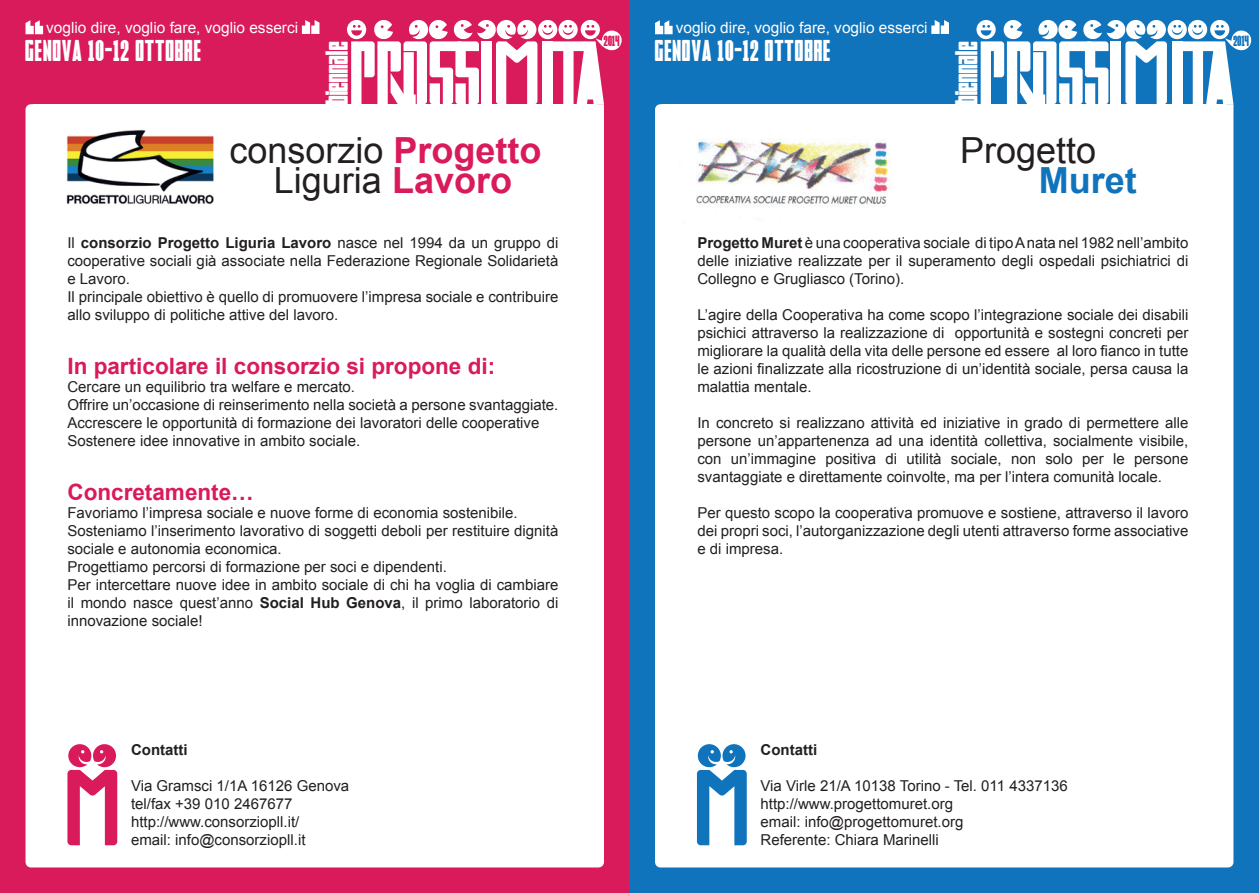
<style>
.page{position:relative;width:1259px;height:893px;background:#fff}
.page>*{position:absolute;margin:0;border:0;box-sizing:border-box;transform-origin:0 0}
.t1{font:36px "Arial";color:#231f20}
.t2{font:700 36px "Arial";color:#1074bc}
.t3{font:31.5px "Faltura";letter-spacing:.01em;color:#fff}
.t4{font:30px "Faltura";letter-spacing:.04em;color:#fff}
.t5{font:700 22.5px "Arial";color:#d91a5b}
.t6{font:15.45px "Arial";color:#fff}
.t7{font:15px/18px "Arial";color:#231f20;text-align:justify}
.t8{font:700 15px "Arial";color:#231f20}
.t9{font:14.85px "Faltura";color:#d91a5b}
.t10{font:14.85px "Faltura";color:#1074bc}
.s1{font-weight:700;color:#d91a5b}
.s2{font-weight:700}
</style>
<div class="page">
<div style="left:0;top:0;width:629px;height:893px;background:#d91a5b"></div>
<svg style="left:25px;top:104px;width:579px;height:764px"></svg>
<div style="left:33px;top:104px;width:563px;height:758px;background:#fff"></div>
<svg style="left:347px;top:20px;width:275px;height:84px"></svg>
<svg style="left:26px;top:20px;width:17px;height:14px"></svg>
<svg style="left:302px;top:20px;width:17px;height:14px"></svg>
<svg style="left:67px;top:744px;width:50px;height:101px"></svg>
<img style="left:66px;top:130px;width:148px;height:74px">
<div style="left:629px;top:0;width:630px;height:893px;background:#1074bc"></div>
<div style="left:655px;top:104px;width:579px;height:764px;background:#fff"></div>
<div style="left:662px;top:104px;width:564px;height:758px;background:#fff"></div>
<svg style="left:976px;top:20px;width:276px;height:84px"></svg>
<svg style="left:655px;top:20px;width:17px;height:14px"></svg>
<svg style="left:931px;top:20px;width:18px;height:14px"></svg>
<svg style="left:697px;top:744px;width:50px;height:101px"></svg>
<img style="left:696px;top:140px;width:192px;height:66px">
<p class="t6" style="left:46px;top:18px;width:253px">voglio dire, voglio fare, voglio esserci</p>
<p class="t4" style="left:26px;top:36px;width:177px">GENOVA 10-12 OTTOBRE</p>
<p class="t3" style="left:322px;top:104px;width:64px;rotate:-90deg">biennale</p>
<p class="t1" style="left:229px;top:126px;width:314px">consorzio <span class="s1">Progetto</span></p>
<p class="t1" style="left:274px;top:157px;width:240px">Liguria <span class="s1">Lavoro</span></p>
<p class="t7" style="left:67px;top:234px;width:492px">Il <span class="s2">consorzio Progetto Liguria Lavoro</span> nasce nel 1994 da un gruppo di cooperative sociali già associate nella Federazione Regionale Solidarietà e Lavoro.</p>
<p class="t7" style="left:67px;top:288px;width:492px">Il principale obiettivo è quello di promuovere l’impresa sociale e contribuire allo sviluppo di politiche attive del lavoro.</p>
<p class="t5" style="left:67px;top:352px;width:429px">In particolare il consorzio si propone di:</p>
<p class="t7" style="left:67px;top:378px;width:289px">Cercare un equilibrio tra welfare e mercato.</p>
<p class="t7" style="left:67px;top:396px;width:492px">Offrire un’occasione di reinserimento nella società a persone svantaggiate.</p>
<p class="t7" style="left:67px;top:414px;width:473px">Accrescere le opportunità di formazione dei lavoratori delle cooperative</p>
<p class="t7" style="left:67px;top:432px;width:294px">Sostenere idee innovative in ambito sociale.</p>
<p class="t5" style="left:67px;top:478px;width:188px">Concretamente…</p>
<p class="t7" style="left:67px;top:504px;width:452px">Favoriamo l’impresa sociale e nuove forme di economia sostenibile.</p>
<p class="t7" style="left:67px;top:522px;width:492px">Sosteniamo l’inserimento lavorativo di soggetti deboli per restituire dignità sociale e autonomia economica.</p>
<p class="t7" style="left:67px;top:558px;width:381px">Progettiamo percorsi di formazione per soci e dipendenti.</p>
<p class="t7" style="left:67px;top:576px;width:492px">Per intercettare nuove idee in ambito sociale di chi ha voglia di cambiare il mondo nasce quest’anno <span class="s2">Social Hub Genova</span>, il primo laboratorio di innovazione sociale!</p>
<p class="t9" style="left:604px;top:34px;width:17px">2014</p>
<p class="t6" style="left:675px;top:18px;width:253px">voglio dire, voglio fare, voglio esserci</p>
<p class="t4" style="left:655px;top:36px;width:177px">GENOVA 10-12 OTTOBRE</p>
<p class="t3" style="left:951px;top:104px;width:64px;rotate:-90deg">biennale</p>
<p class="t1" style="left:960px;top:126px;width:138px">Progetto</p>
<p class="t2" style="left:1038px;top:156px;width:99px">Muret</p>
<p class="t7" style="left:697px;top:234px;width:492px"><span class="s2">Progetto Muret</span> è una cooperativa sociale di tipo A nata nel 1982 nell’ambito delle iniziative realizzate per il superamento degli ospedali psichiatrici di Collegno e Grugliasco (Torino).</p>
<p class="t7" style="left:697px;top:306px;width:492px">L’agire della Cooperativa ha come scopo l’integrazione sociale dei disabili psichici attraverso la realizzazione di opportunità e sostegni concreti per migliorare la qualità della vita delle persone ed essere al loro fianco in tutte le azioni finalizzate alla ricostruzione di un’identità sociale, persa causa la malattia mentale.</p>
<p class="t7" style="left:697px;top:414px;width:492px">In concreto si realizzano attività ed iniziative in grado di permettere alle persone un’appartenenza ad una identità collettiva, socialmente visibile, con un’immagine positiva di utilità sociale, non solo per le persone svantaggiate e direttamente coinvolte, ma per l’intera comunità locale.</p>
<p class="t7" style="left:697px;top:504px;width:492px">Per questo scopo la cooperativa promuove e sostiene, attraverso il lavoro dei propri soci, l’autorganizzazione degli utenti attraverso forme associative e di impresa.</p>
<p class="t10" style="left:1233px;top:34px;width:17px">2014</p>
<p class="t8" style="left:131px;top:740px;width:58px">Contatti</p>
<p class="t7" style="left:131px;top:777px;width:220px">Via Gramsci 1/1A 16126 Genova</p>
<p class="t7" style="left:131px;top:795px;width:163px">tel/fax +39 010 2467677</p>
<p class="t7" style="left:131px;top:813px;width:170px">http://www.consorziopll.it/</p>
<p class="t7" style="left:131px;top:831px;width:176px">email: info@consorziopll.it</p>
<p class="t8" style="left:760px;top:740px;width:58px">Contatti</p>
<p class="t7" style="left:760px;top:777px;width:309px">Via Virle 21/A 10138 Torino - Tel. 011 4337136</p>
<p class="t7" style="left:760px;top:795px;width:194px">http://www.progettomuret.org</p>
<p class="t7" style="left:760px;top:813px;width:204px">email: info@progettomuret.org</p>
<p class="t7" style="left:760px;top:831px;width:180px">Referente: Chiara Marinelli</p>
</div>
